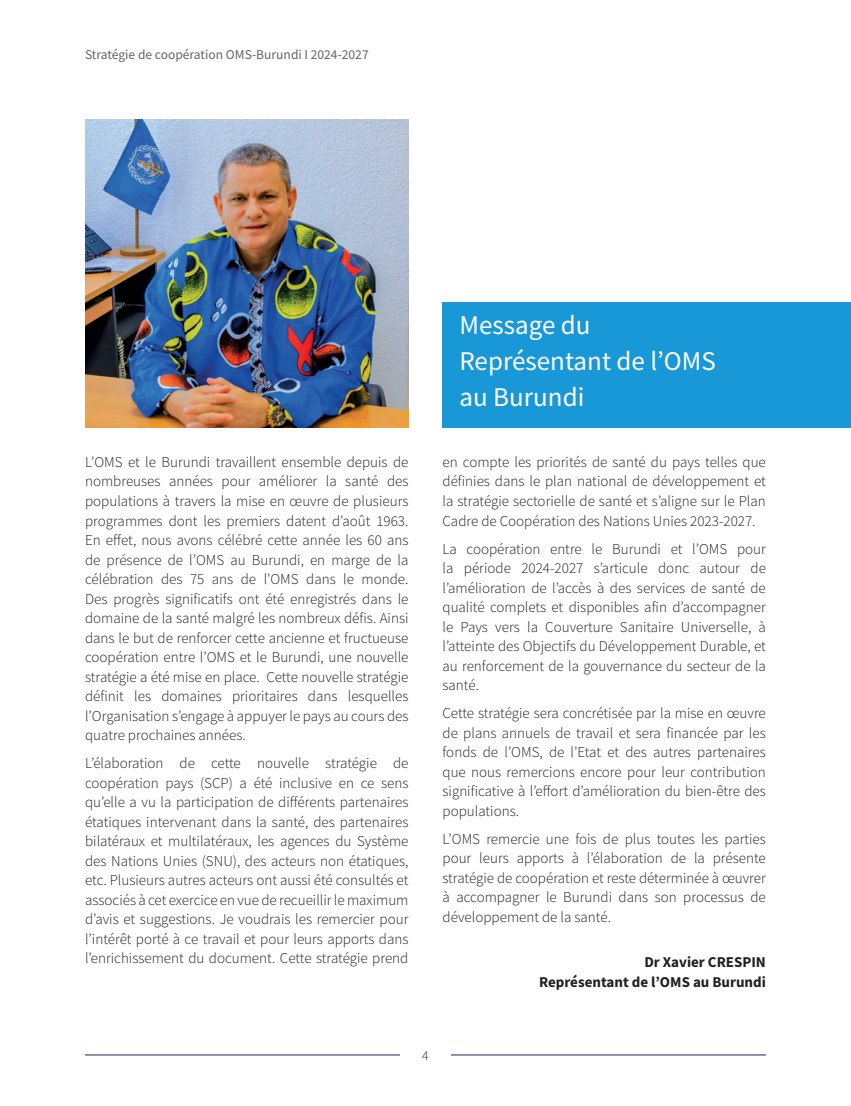
<style>
.page{position:relative;width:851px;height:1106px;background:#fff}
.page>*{position:absolute;margin:0;border:0;box-sizing:border-box;transform-origin:0 0}
.t1{font:27px/36px "Source Sans Pro";color:#fff}
.t2{font:300 15px/19.5px "Source Sans Pro";color:#231f20;text-align:justify}
.t3{font:700 15px/19.5px "Source Sans Pro";color:#231f20;text-align:right}
.t4{font:13.5px "Source Sans Pro";color:#231f20}
.t5{font:300 13.5px "Source Sans Pro";color:#231f20}
</style>
<div class="page">
<hr style="left:85px;top:1054px;width:315px;height:1px;background:#182757">
<hr style="left:451px;top:1054px;width:314px;height:1px;background:#182757">
<div style="left:442px;top:302px;width:408px;height:125px;background:#1898d6"></div>
<img style="left:85px;top:119px;width:323px;height:308px">
<p class="t4" style="left:85px;top:46px;width:285px">Stratégie de coopération OMS-Burundi I 2024-2027</p>
<p class="t2" style="left:85px;top:452px;width:325px">L’OMS et le Burundi travaillent ensemble depuis de nombreuses années pour améliorer la santé des populations à travers la mise en œuvre de plusieurs programmes dont les premiers datent d’août 1963.<br>En effet, nous avons célébré cette année les 60 ans de présence de l’OMS au Burundi, en marge de la célébration des 75 ans de l’OMS dans le monde.<br>Des progrès significatifs ont été enregistrés dans le domaine de la santé malgré les nombreux défis. Ainsi dans le but de renforcer cette ancienne et fructueuse coopération entre l’OMS et le Burundi, une nouvelle stratégie a été mise en place. Cette nouvelle stratégie définit les domaines prioritaires dans lesquelles l’Organisation s’engage à appuyer le pays au cours des quatre prochaines années.</p>
<p class="t2" style="left:85px;top:753px;width:325px">L’élaboration de cette nouvelle stratégie de coopération pays (SCP) a été inclusive en ce sens qu’elle a vu la participation de différents partenaires étatiques intervenant dans la santé, des partenaires bilatéraux et multilatéraux, les agences du Système des Nations Unies (SNU), des acteurs non étatiques, etc. Plusieurs autres acteurs ont aussi été consultés et associés à cet exercice en vue de recueillir le maximum d’avis et suggestions. Je voudrais les remercier pour l’intérêt porté à ce travail et pour leurs apports dans l’enrichissement du document. Cette stratégie prend</p>
<h1 class="t1" style="left:459px;top:307px;width:258px">Message du<br>Représentant de l’OMS au Burundi</h1>
<p class="t2" style="left:442px;top:452px;width:325px">en compte les priorités de santé du pays telles que définies dans le plan national de développement et la stratégie sectorielle de santé et s’aligne sur le Plan Cadre de Coopération des Nations Unies 2023-2027.</p>
<p class="t2" style="left:442px;top:539px;width:325px">La coopération entre le Burundi et l’OMS pour la période 2024-2027 s’articule donc autour de l’amélioration de l’accès à des services de santé de qualité complets et disponibles afin d’accompagner le Pays vers la Couverture Sanitaire Universelle, à l’atteinte des Objectifs du Développement Durable, et au renforcement de la gouvernance du secteur de la santé.</p>
<p class="t2" style="left:442px;top:703px;width:325px">Cette stratégie sera concrétisée par la mise en œuvre de plans annuels de travail et sera financée par les fonds de l’OMS, de l’Etat et des autres partenaires que nous remercions encore pour leur contribution significative à l’effort d’amélioration du bien-être des populations.</p>
<p class="t2" style="left:442px;top:829px;width:325px">L’OMS remercie une fois de plus toutes les parties pour leurs apports à l’élaboration de la présente stratégie de coopération et reste déterminée à œuvrer à accompagner le Burundi dans son processus de développement de la santé.</p>
<p class="t3" style="left:539px;top:952px;width:228px">Dr Xavier CRESPIN<br>Représentant de l’OMS au Burundi</p>
<p class="t5" style="left:422px;top:1047px;width:8px">4</p>
</div>
